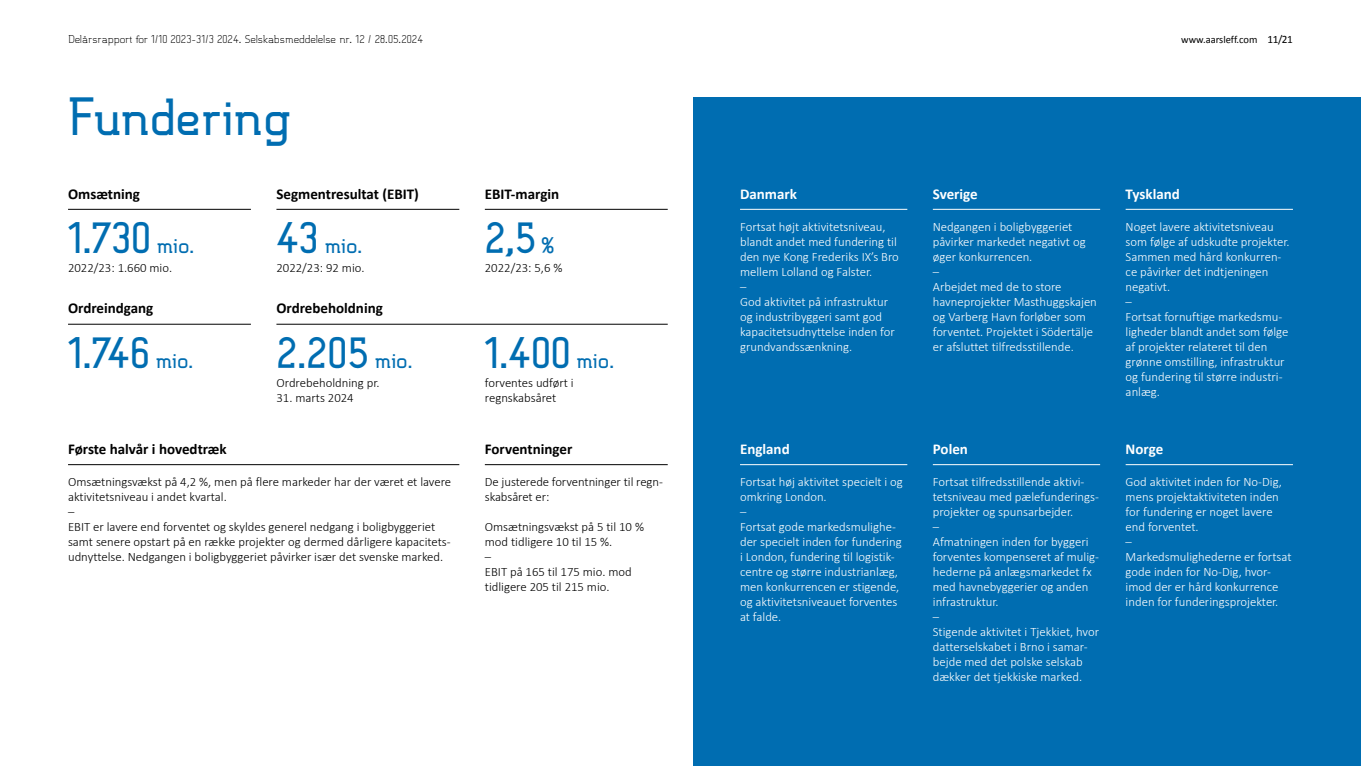
<style>
.page{position:relative;width:1361px;height:766px;background:#fff}
.page>*{position:absolute;margin:0;border:0;box-sizing:border-box;transform-origin:0 0}
.t1{font:700 49.5px "B Ruston.";letter-spacing:-.005em;color:#006db1}
.t2{font:700 42px "B Ruston.";letter-spacing:-.005em;color:#006db1}
.t3{font:700 21px "B Ruston.";color:#006db1}
.t4{font:700 15px "Calibri";color:#000}
.t5{font:700 15px "Calibri";color:#fff}
.t6{font:300 12.75px/15px "Calibri";color:#fff}
.t7{font:300 12.75px/15px "Calibri";color:#000}
.t8{font:300 10.5px "B Ruston.";color:#000}
.t9{font:10.5px "Calibri";color:#000}
.s1{font-size:11.25px}
.s2{font-size:21px}
.s3{font-size:42px}
</style>
<div class="page">
<div style="left:693px;top:98px;width:668px;height:667px;background:#006db1"></div>
<hr style="left:68px;top:464px;width:391px;height:1px;background:#000">
<hr style="left:485px;top:464px;width:183px;height:1px;background:#000">
<hr style="left:740px;top:209px;width:167px;height:1px;background:#fff">
<hr style="left:933px;top:209px;width:167px;height:1px;background:#fff">
<hr style="left:1125px;top:209px;width:168px;height:1px;background:#fff">
<hr style="left:740px;top:464px;width:167px;height:1px;background:#fff">
<hr style="left:933px;top:464px;width:167px;height:1px;background:#fff">
<hr style="left:1125px;top:464px;width:168px;height:1px;background:#fff">
<hr style="left:276px;top:209px;width:183px;height:1px;background:#000">
<hr style="left:68px;top:324px;width:183px;height:1px;background:#000">
<hr style="left:276px;top:324px;width:392px;height:1px;background:#000">
<hr style="left:485px;top:209px;width:183px;height:1px;background:#000">
<hr style="left:68px;top:209px;width:183px;height:1px;background:#000">
<p class="t8" style="left:68px;top:32px;width:356px">Delårsrapport for 1/10 2023-31/3 2024. Selskabsmeddelelse nr. 12 / 28.05.2024</p>
<p class="t9" style="left:1181px;top:33px;width:113px">www.aarsleff.com <span class="s1">11/21</span></p>
<h1 class="t1" style="left:68px;top:86px;width:224px">Fundering</h1>
<p class="t4" style="left:68px;top:184px;width:73px">Omsætning</p>
<h2 class="t2" style="left:68px;top:211px;width:128px">1.730 <span class="s2">mio.</span></h2>
<p class="t7" style="left:68px;top:260px;width:106px">2022/23: 1.660 mio.</p>
<p class="t4" style="left:276px;top:184px;width:144px">Segmentresultat (EBIT)</p>
<h3 class="t3" style="left:276px;top:232px;width:87px"><span class="s3">43</span> mio.</h3>
<p class="t7" style="left:276px;top:260px;width:90px">2022/23: 92 mio.</p>
<p class="t4" style="left:68px;top:299px;width:87px">Ordreindgang</p>
<p class="t4" style="left:276px;top:299px;width:108px">Ordrebeholdning</p>
<h2 class="t2" style="left:68px;top:326px;width:127px">1.746 <span class="s2">mio.</span></h2>
<h2 class="t2" style="left:276px;top:326px;width:137px">2.205 <span class="s2">mio.</span></h2>
<p class="t7" style="left:276px;top:374px;width:105px">Ordrebeholdning pr.</p>
<p class="t7" style="left:276px;top:389px;width:79px">31. marts 2024</p>
<p class="t4" style="left:68px;top:439px;width:160px">Første halvår i hovedtræk</p>
<p class="t7" style="left:68px;top:473px;width:385px">Omsætningsvækst på 4,2 %, men på flere markeder har der været et lavere aktivitetsniveau i andet kvartal.<br>–<br>EBIT er lavere end forventet og skyldes generel nedgang i boligbyggeriet samt senere opstart på en række projekter og dermed dårligere kapacitets&shy;udnyttelse. Nedgangen i boligbyggeriet påvirker især det svenske marked.</p>
<p class="t4" style="left:485px;top:184px;width:76px">EBIT-margin</p>
<h2 class="t2" style="left:485px;top:211px;width:71px">2,5 <span class="s2">%</span></h2>
<p class="t7" style="left:485px;top:260px;width:79px">2022/23: 5,6 %</p>
<h2 class="t2" style="left:485px;top:326px;width:131px">1.400 <span class="s2">mio.</span></h2>
<p class="t7" style="left:485px;top:374px;width:90px">forventes udført i regnskabsåret</p>
<p class="t4" style="left:485px;top:439px;width:89px">Forventninger</p>
<p class="t7" style="left:485px;top:473px;width:180px">De justerede forventninger til regn&shy;skabsåret er:</p>
<p class="t7" style="left:485px;top:518px;width:161px">Omsætningsvækst på 5 til 10 % mod tidligere 10 til 15 %.<br>–<br>EBIT på 165 til 175 mio. mod tidligere 205 til 215 mio.</p>
<p class="t5" style="left:740px;top:184px;width:59px">Danmark</p>
<p class="t6" style="left:740px;top:218px;width:160px">Fortsat højt aktivitetsniveau, blandt andet med fundering til den nye Kong Frederiks IX’s Bro mellem Lolland og Falster.<br>–<br>God aktivitet på infrastruktur og industribyggeri samt god kapacitetsudnyttelse inden for grundvandssænkning.</p>
<p class="t5" style="left:740px;top:439px;width:51px">England</p>
<p class="t6" style="left:740px;top:473px;width:164px">Fortsat høj aktivitet specielt i og omkring London.<br>–<br>Fortsat gode markedsmulighe&shy;der specielt inden for fundering i London, fundering til logistik&shy;centre og større industrianlæg, men konkurrencen er stigende, og aktivitetsniveauet forventes at falde.</p>
<p class="t5" style="left:933px;top:184px;width:46px">Sverige</p>
<p class="t6" style="left:933px;top:218px;width:166px">Nedgangen i boligbyggeriet påvirker markedet negativt og øger konkurrencen.<br>–<br>Arbejdet med de to store havneprojekter Masthuggskajen og Varberg Havn forløber som forventet. Projektet i Södertälje er afsluttet tilfredsstillende.</p>
<p class="t5" style="left:933px;top:439px;width:37px">Polen</p>
<p class="t6" style="left:933px;top:473px;width:168px">Fortsat tilfredsstillende aktivi&shy;tetsniveau med pælefunderings&shy;projekter og spunsarbejder.<br>–<br>Afmatningen inden for byggeri forventes kompenseret af mulig&shy;hederne på anlægsmarkedet fx med havnebyggerier og anden infrastruktur.<br>–<br>Stigende aktivitet i Tjekkiet, hvor datterselskabet i Brno i samar&shy;bejde med det polske selskab dækker det tjekkiske marked.</p>
<p class="t5" style="left:1125px;top:184px;width:56px">Tyskland</p>
<p class="t6" style="left:1125px;top:218px;width:166px">Noget lavere aktivitetsniveau som følge af udskudte projekter.<br>Sammen med hård konkurren&shy;ce påvirker det indtjeningen negativt.<br>–<br>Fortsat fornuftige markedsmu&shy;ligheder blandt andet som følge af projekter relateret til den grønne omstilling, infrastruktur og fundering til større industri&shy;anlæg.</p>
<p class="t5" style="left:1125px;top:439px;width:39px">Norge</p>
<p class="t6" style="left:1125px;top:473px;width:167px">God aktivitet inden for No-Dig, mens projektaktiviteten inden for fundering er noget lavere end forventet.<br>–<br>Markedsmulighederne er fortsat gode inden for No-Dig, hvor&shy;imod der er hård konkurrence inden for funderingsprojekter.</p>
</div>
